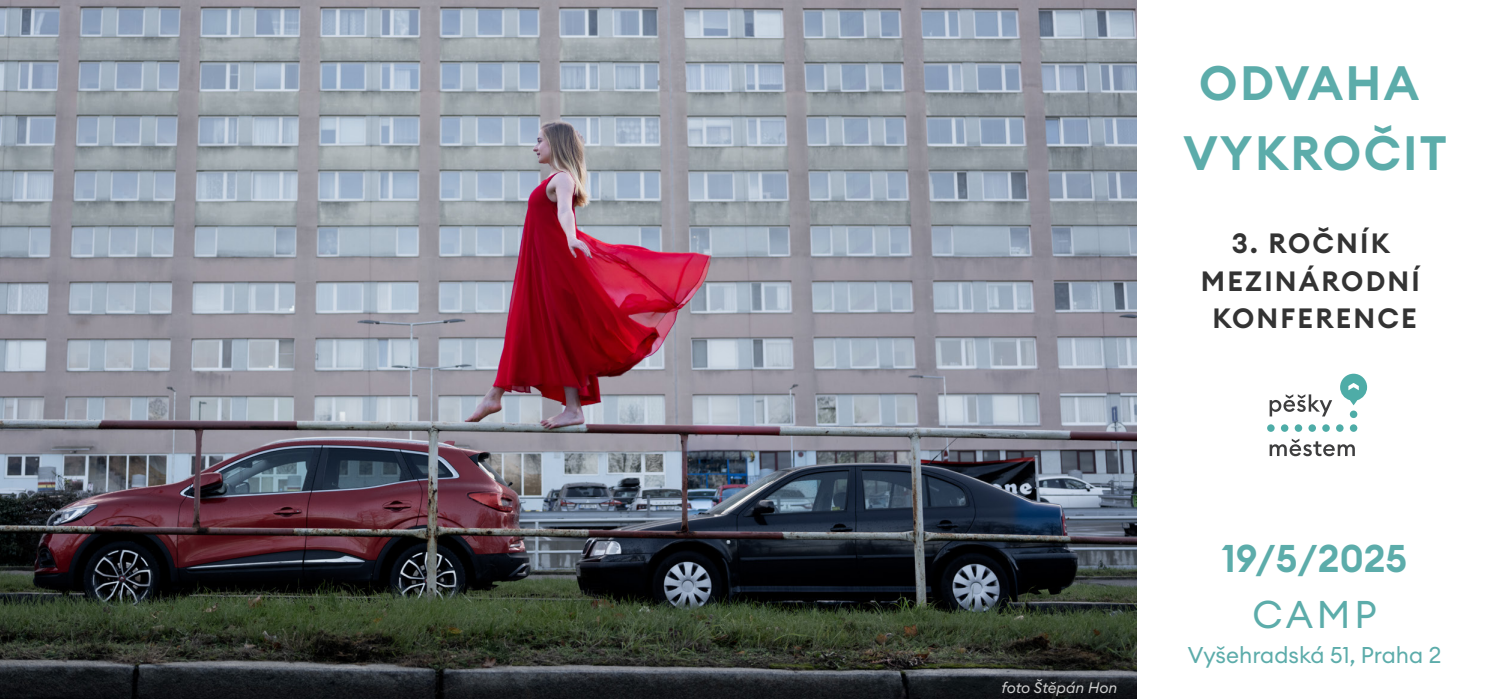
<style>
.page{position:relative;width:1489px;height:699px;background:#fff}
.page>*{position:absolute;margin:0;border:0;box-sizing:border-box;transform-origin:0 0}
.t1{font:600 47.5px/70px "Euclid Circular A";letter-spacing:.05em;color:#5cacaa;text-align:center}
.t2{font:600 38px "Euclid Circular A";color:#5cacaa}
.t3{font:38px "Euclid Circular A";color:#5cacaa}
.t4{font:600 27.5px/37.5px "Euclid Circular A";letter-spacing:.08em;color:#333;text-align:center}
.t5{font:22.5px "Euclid Circular A";color:#5cacaa}
.t6{font:italic 15px "Euclid Circular A";letter-spacing:-.005em;color:#ccc}
</style>
<div class="page">
<img style="left:0;top:0;width:1136px;height:698px">
<svg style="left:1267px;top:373px;width:99px;height:83px"></svg>
<h1 class="t1" style="left:1183px;top:48px;width:265px">ODVAHA<br>VYKROČIT</h1>
<p class="t4" style="left:1200px;top:224px;width:220px">3. ROČNÍK<br>MEZINÁRODNÍ<br>KONFERENCE</p>
<p class="t6" style="left:1001px;top:677px;width:117px">foto Štěpán Hon</p>
<h2 class="t2" style="left:1221px;top:533px;width:187px">19/5/2025</h2>
<h2 class="t3" style="left:1252px;top:589px;width:126px">CAMP</h2>
<p class="t5" style="left:1187px;top:640px;width:255px">Vyšehradská 51, Praha 2</p>
</div>
